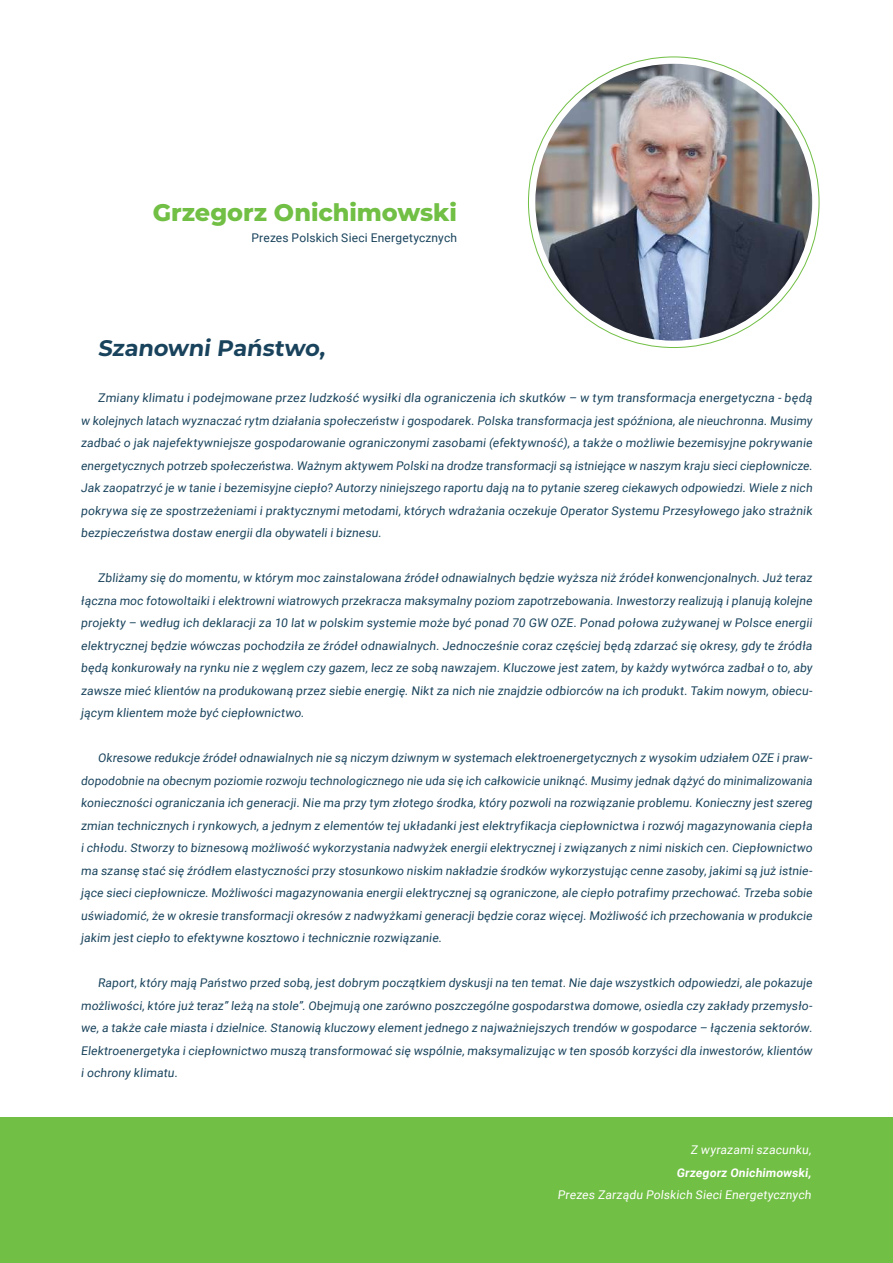
<style>
.page{position:relative;width:893px;height:1263px;background:#fff}
.page>*{position:absolute;margin:0;border:0;box-sizing:border-box;transform-origin:0 0}
.t1{font:800 24px "Montserrat";letter-spacing:-.005em;color:#71bf44}
.t2{font:700 22.5px "Montserrat";color:#19435c}
.t3{font:12px/22.5px "Roboto";letter-spacing:.015em;color:#19435c;text-align:justify}
.t4{font:12px "Roboto";color:#fff}
.t5{font:700 12px "Roboto";color:#fff}
</style>
<div class="page">
<div style="left:0;top:1117px;width:893px;height:146px;background:#71bf44"></div>
<img style="left:535px;top:64px;width:277px;height:277px;border-radius:138px">
<h1 class="t1" style="left:153px;top:195px;width:306px">Grzegorz Onichimowski</h1>
<p class="t3" style="left:251px;top:226px;width:207px">Prezes Polskich Sieci Energetycznych</p>
<h2 class="t2" style="left:98px;top:331px;width:232px">Szanowni Państwo,</h2>
<p class="t3" style="left:81px;top:386px;width:735px;text-indent:17px">Zmiany klimatu i podejmowane przez ludzkość wysiłki dla ograniczenia ich skutków – w tym transformacja energetyczna - będą w kolejnych latach wyznaczać rytm działania społeczeństw i gospodarek. Polska transformacja jest spóźniona, ale nieuchronna. Musimy zadbać o jak najefektywniejsze gospodarowanie ograniczonymi zasobami (efektywność), a także o możliwie bezemisyjne pokrywanie energetycznych potrzeb społeczeństwa. Ważnym aktywem Polski na drodze transformacji są istniejące w naszym kraju sieci ciepłownicze.<br>Jak zaopatrzyć je w tanie i bezemisyjne ciepło? Autorzy niniejszego raportu dają na to pytanie szereg ciekawych odpowiedzi. Wiele z nich pokrywa się ze spostrzeżeniami i praktycznymi metodami, których wdrażania oczekuje Operator Systemu Przesyłowego jako strażnik bezpieczeństwa dostaw energii dla obywateli i biznesu.</p>
<p class="t3" style="left:81px;top:566px;width:735px;text-indent:17px">Zbliżamy się do momentu, w którym moc zainstalowana źródeł odnawialnych będzie wyższa niż źródeł konwencjonalnych. Już teraz łączna moc fotowoltaiki i elektrowni wiatrowych przekracza maksymalny poziom zapotrzebowania. Inwestorzy realizują i planują kolej ne projekty – według ich deklaracji za 10 lat w polskim systemie może być ponad 70 GW OZE. Ponad połowa zużywanej w Polsce energii elektrycznej będzie wówczas pochodziła ze źródeł odnawialnych. Jednocześnie coraz częściej będą zdarzać się okresy, gdy te źródła będą konkurowały na rynku nie z węglem czy gazem, lecz ze sobą nawzajem. Kluczowe jest zatem, by każdy wytwórca zadbał o to, aby zawsze mieć klientów na produkowaną przez siebie energię. Nikt za nich nie znajdzie odbiorców na ich produkt. Takim nowym, obiecu&shy;jącym klientem może być ciepłownictwo.</p>
<p class="t3" style="left:81px;top:746px;width:735px;text-indent:17px">Okresowe redukcje źródeł odnawialnych nie są niczym dziwnym w systemach elektroenergetycznych z wysokim udziałem OZE i praw&shy;dopodobnie na obecnym poziomie rozwoju technologicznego nie uda się ich całkowicie uniknąć. Musimy jednak dążyć do minimalizowania konieczności ograniczania ich generacji. Nie ma przy tym złotego środka, który pozwoli na rozwiązanie problemu. Konieczny jest szereg zmian technicznych i rynkowych, a jednym z elementów tej układanki jest elektryfikacja ciepłownictwa i rozwój magazynowania ciepła i chłodu. Stworzy to biznesową możliwość wykorzystania nadwyżek energii elektrycznej i związanych z nimi niskich cen. Ciepłownictwo ma szansę stać się źródłem elastyczności przy stosunkowo niskim nakładzie środków wykorzystując cenne zasoby, jakimi są już istnie&shy;jące sieci ciepłownicze. Możliwości magazynowania energii elektrycznej są ograniczone, ale ciepło potrafimy przechować. Trzeba sobie uświadomić, że w okresie transformacji okresów z nadwyżkami generacji będzie coraz więcej. Możliwość ich przechowania w produkcie jakim jest ciepło to efektywne kosztowo i technicznie rozwiązanie.</p>
<p class="t3" style="left:81px;top:971px;width:735px;text-indent:17px">Raport, który mają Państwo przed sobą, jest dobrym początkiem dyskusji na ten temat. Nie daje wszystkich odpowiedzi, ale pokazuje możliwości, które już teraz” leżą na stole”. Obejmują one zarówno poszczególne gospodarstwa domowe, osiedla czy zakłady przemysło&shy;we, a także całe miasta i dzielnice. Stanowią kluczowy element jednego z najważniejszych trendów w gospodarce – łączenia sektorów.<br>Elektroenergetyka i ciepłownictwo muszą transformować się wspólnie, maksymalizując w ten sposób korzyści dla inwestorów, klientów i ochrony klimatu.</p>
<p class="t4" style="left:690px;top:1142px;width:124px">Z wyrazami szacunku,</p>
<p class="t5" style="left:676px;top:1164px;width:138px">Grzegorz Onichimowski,</p>
<p class="t4" style="left:557px;top:1187px;width:257px">Prezes Zarządu Polskich Sieci Energetycznych</p>
</div>
